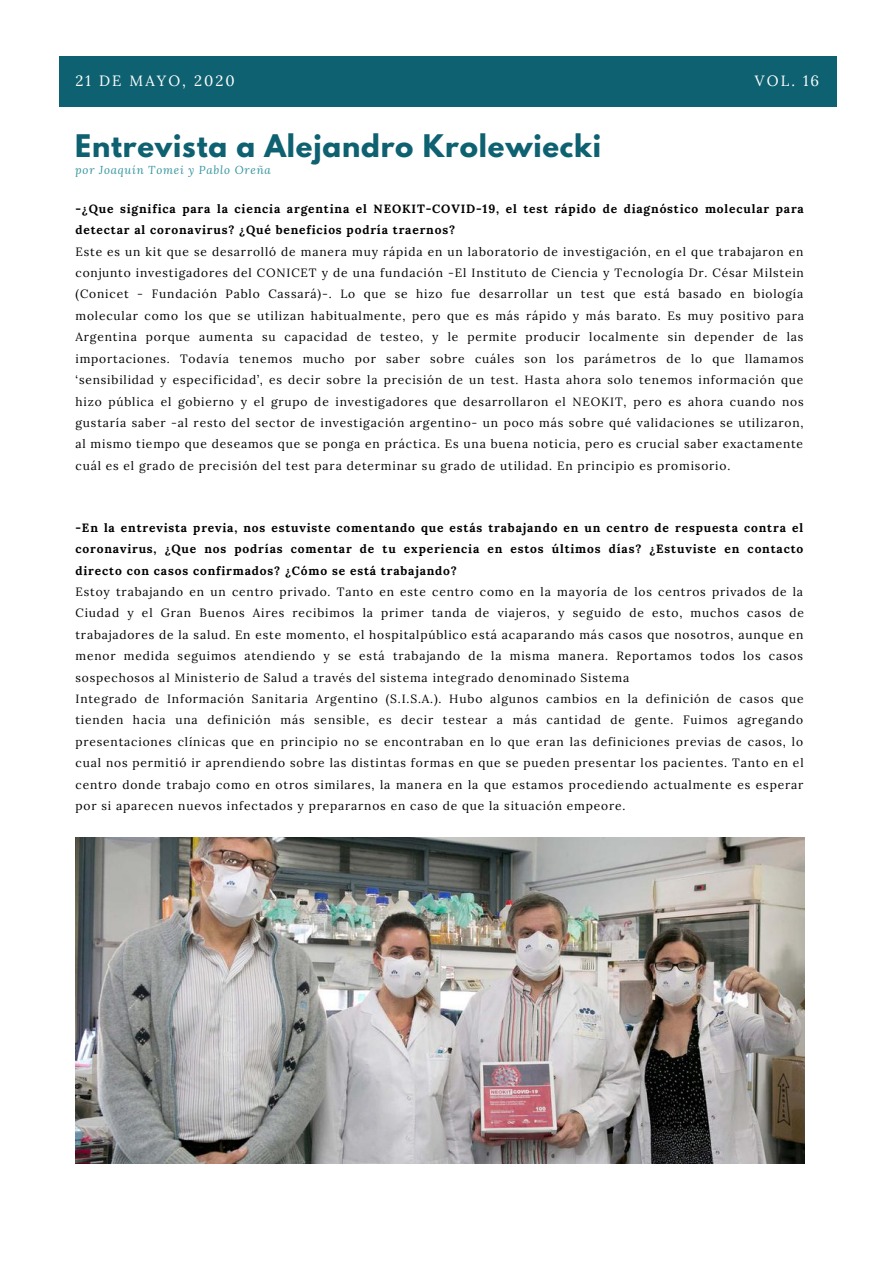
<style>
.page{position:relative;width:894px;height:1264px;background:#fff}
.page>*{position:absolute;margin:0;border:0;box-sizing:border-box;transform-origin:0 0}
.t1{font:700 27.6px "League Spartan";letter-spacing:.03em;color:#0e6171}
.t2{font:14.85px "Lora";letter-spacing:.14em;color:#fff}
.t3{font:12px/21.5px "Lora";letter-spacing:.07em;color:#000;text-align:justify}
.t4{font:700 12px/21.5px "Lora";letter-spacing:.07em;color:#000}
.t5{font:italic 11.4px "Lora";letter-spacing:.07em;color:#3494a0}
</style>
<div class="page">
<div style="left:60px;top:56px;width:776px;height:50px;background:#0e6171"></div>
<img style="left:75px;top:837px;width:729px;height:326px">
<p class="t2" style="left:75px;top:71px;width:161px">21 DE MAYO, 2020</p>
<p class="t2" style="left:754px;top:71px;width:66px">VOL. 16</p>
<h1 class="t1" style="left:75px;top:132px;width:527px">Entrevista a Alejandro Krolewiecki</h1>
<p class="t5" style="left:75px;top:162px;width:197px">por Joaquín Tomei y Pablo Oreña</p>
<p class="t4" style="left:75px;top:198px;width:729px">-¿Que significa para la ciencia argentina el NEOKIT-COVID-19, el test rápido de diagnóstico molecular para detectar al coronavirus? ¿Qué beneficios podría traernos?</p>
<p class="t3" style="left:75px;top:240px;width:730px">Este es un kit que se desarrolló de manera muy rápida en un laboratorio de investigación, en el que trabajaron en conjunto investigadores del CONICET y de una fundación -El Instituto de Ciencia y Tecnología Dr. César Milstein (Conicet - Fundación Pablo Cassará)-. Lo que se hizo fue desarrollar un test que está basado en biología molecular como los que se utilizan habitualmente, pero que es más rápido y más barato. Es muy positivo para Argentina porque aumenta su capacidad de testeo, y le permite producir localmente sin depender de las importaciones. Todavía tenemos mucho por saber sobre cuáles son los parámetros de lo que llamamos ‘sensibilidad y especificidad’, es decir sobre la precisión de un test. Hasta ahora solo tenemos información que hizo pública el gobierno y el grupo de investigadores que desarrollaron el NEOKIT, pero es ahora cuando nos gustaría saber -al resto del sector de investigación argentino- un poco más sobre qué validaciones se utilizaron, al mismo tiempo que deseamos que se ponga en práctica. Es una buena noticia, pero es crucial saber exactamente cuál es el grado de precisión del test para determinar su grado de utilidad. En principio es promisorio.</p>
<p class="t4" style="left:75px;top:516px;width:729px;text-align:justify">-En la entrevista previa, nos estuviste comentando que estás trabajando en un centro de respuesta contra el coronavirus, ¿Que nos podrías comentar de tu experiencia en estos últimos días? ¿Estuviste en contacto directo con casos confirmados? ¿Cómo se está trabajando?</p>
<p class="t3" style="left:75px;top:581px;width:729px;text-align:left">Estoy trabajando en un centro privado. Tanto en este centro como en la mayoría de los centros privados de la Ciudad y el Gran Buenos Aires recibimos la primer tanda de viajeros, y seguido de esto, muchos casos de trabajadores de la salud. En este momento, el hospitalpúblico está acaparando más casos que nosotros, aunque en menor medida seguimos atendiendo y se está trabajando de la misma manera. Reportamos todos los casos sospechosos al Ministerio de Salud a través del sistema integrado denominado Sistema<br>Integrado de Información Sanitaria Argentino (S.I.S.A.). Hubo algunos cambios en la definición de casos que tienden hacia una definición más sensible, es decir testear a más cantidad de gente. Fuimos agregando presentaciones clínicas que en principio no se encontraban en lo que eran las definiciones previas de casos, lo cual nos permitió ir aprendiendo sobre las distintas formas en que se pueden presentar los pacientes. Tanto en el centro donde trabajo como en otros similares, la manera en la que estamos procediendo actualmente es esperar por si aparecen nuevos infectados y prepararnos en caso de que la situación empeore.</p>
</div>
